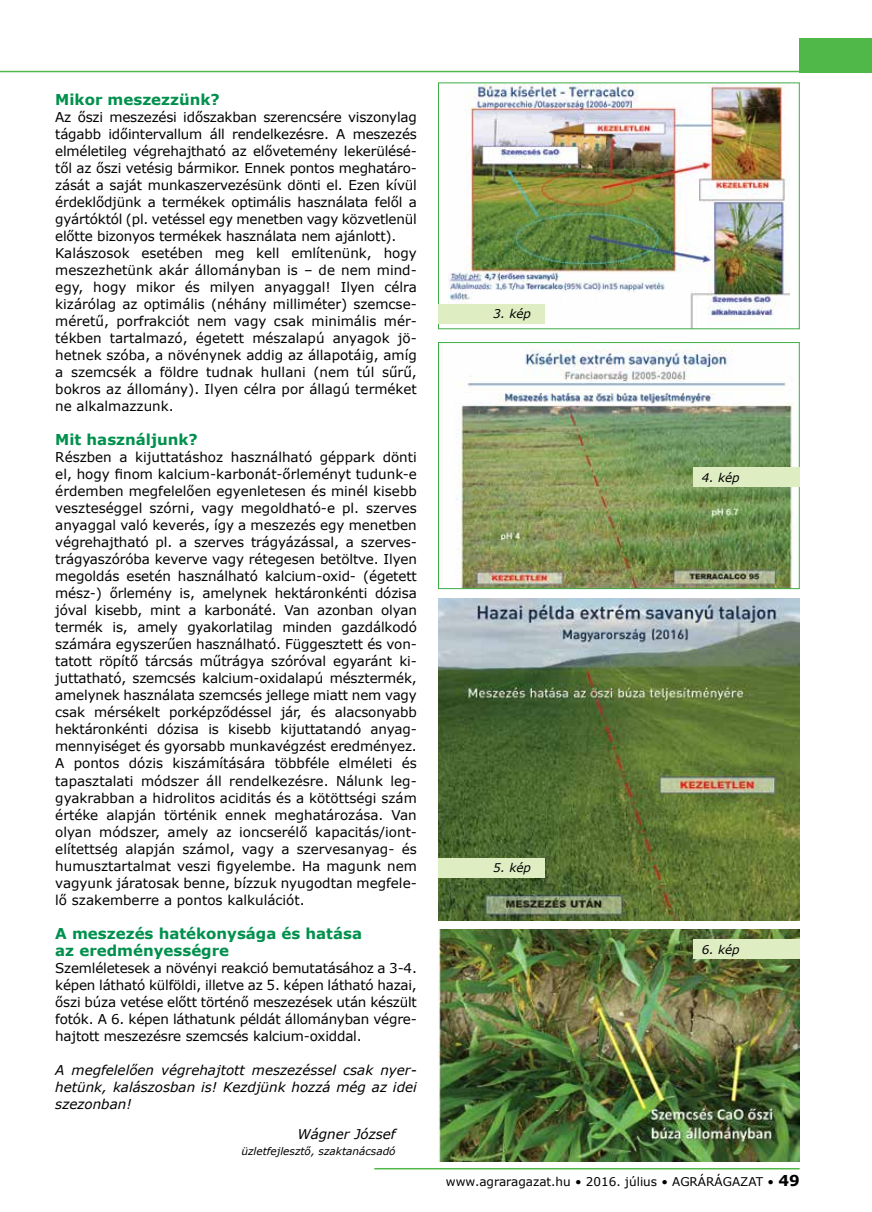
<style>
.page{position:relative;width:872px;height:1212px;background:#fff}
.page>*{position:absolute;margin:0;border:0;box-sizing:border-box;transform-origin:0 0}
.t1{font:700 15px/17px "Verdana";color:#00904d}
.t2{font:13.5px/17px "Verdana";letter-spacing:-.015em;color:#000;text-align:justify}
.t3{font:italic 13.5px/17px "Verdana";color:#000;text-align:justify}
.t4{font:12px "Verdana";color:#000}
.t5{font:italic 12px "Verdana";color:#000}
.t6{font:italic 10.5px "Verdana";color:#000}
.s1{font-weight:700;font-size:15px}
</style>
<div class="page">
<hr style="left:0;top:71px;width:872px;height:1px;background:#50b848">
<div style="left:799px;top:38px;width:73px;height:34px;background:#50b848"></div>
<hr style="left:374px;top:1168px;width:425px;height:1px;background:#50b848">
<img style="left:449px;top:84px;width:340px;height:243px">
<div style="left:438px;top:82px;width:361px;height:247px;border:1px solid #41ad49"></div>
<img style="left:455px;top:349px;width:342px;height:238px">
<div style="left:438px;top:342px;width:361px;height:247px;border:1px solid #41ad49"></div>
<img style="left:438px;top:598px;width:361px;height:322px">
<img style="left:438px;top:929px;width:361px;height:232px">
<div style="left:693px;top:939px;width:106px;height:20px;background:#dfedc3"></div>
<div style="left:438px;top:858px;width:106px;height:19px;background:#dfedc3"></div>
<div style="left:693px;top:468px;width:106px;height:19px;background:#dfedc3"></div>
<div style="left:438px;top:304px;width:106px;height:19px;background:#dfedc3"></div>
<p class="t1" style="left:55px;top:91px;width:166px">Mikor meszezzünk?</p>
<p class="t2" style="left:55px;top:109px;width:363px;text-align:left">Az őszi meszezési időszakban szerencsére viszonylag tágabb időintervallum áll rendelkezésre. A meszezés elméletileg végrehajtható az elővetemény lekerülésé&shy;től az őszi vetésig bármikor. Ennek pontos meghatáro&shy;zását a saját munkaszervezésünk dönti el. Ezen kívül érdeklődjünk a termékek optimális használata felől a gyártóktól (pl. vetéssel egy menetben vagy közvetlenül előtte bizonyos termékek használata nem ajánlott).<br>Kalászosok esetében meg kell említenünk, hogy meszezhetünk akár állományban is – de nem mind&shy;egy, hogy mikor és milyen anyaggal! Ilyen célra kizárólag az optimális (néhány milliméter) szemcse&shy;méretű, porfrakciót nem vagy csak minimális mér&shy;tékben tartalmazó, égetett mészalapú anyagok jö&shy;hetnek szóba, a növénynek addig az állapotáig, amíg a szemcsék a földre tudnak hullani (nem túl sűrű, bokros az állomány). Ilyen célra por állagú terméket ne alkalmazzunk.</p>
<p class="t1" style="left:55px;top:431px;width:144px">Mit használjunk?</p>
<p class="t2" style="left:55px;top:449px;width:363px">Részben a kijuttatáshoz használható géppark dönti el, hogy finom kalcium-karbonát-őrleményt tudunk-e érdemben megfelelően egyenletesen és minél kisebb veszteséggel szórni, vagy megoldható-e pl. szerves anyaggal való keverés, így a meszezés egy menetben végrehajtható pl. a szerves trágyázással, a szerves&shy;trágyaszóróba keverve vagy rétegesen betöltve. Ilyen megoldás esetén használható kalcium-oxid- (égetett mész-) őrlemény is, amelynek hektáronkénti dózisa jóval kisebb, mint a karbonáté. Van azonban olyan termék is, amely gyakorlatilag minden gazdálkodó számára egyszerűen használható. Függesztett és von&shy;tatott röpítő tárcsás műtrágya szóróval egyaránt ki&shy;juttatható, szemcsés kalcium-oxidalapú mésztermék, amelynek használata szemcsés jellege miatt nem vagy csak mérsékelt porképződéssel jár, és alacsonyabb hektáronkénti dózisa is kisebb kijuttatandó anyag&shy;mennyiséget és gyorsabb munkavégzést eredményez.<br>A pontos dózis kiszámítására többféle elméleti és tapasztalati módszer áll rendelkezésre. Nálunk leg&shy;gyakrabban a hidrolitos aciditás és a kötöttségi szám értéke alapján történik ennek meghatározása. Van olyan módszer, amely az ioncserélő kapacitás/iont&shy;elítettség alapján számol, vagy a szervesanyag- és humusztartalmat veszi figyelembe. Ha magunk nem vagyunk járatosak benne, bízzuk nyugodtan megfele&shy;lő szakemberre a pontos kalkulációt.</p>
<p class="t1" style="left:55px;top:924px;width:308px">A meszezés hatékonysága és hatása az eredményességre</p>
<p class="t2" style="left:55px;top:959px;width:363px">Szemléletesek a növényi reakció bemutatásához a 3-4. képen látható külföldi, illetve az 5. képen látható hazai, őszi búza vetése előtt történő meszezések után készült fotók. A 6. képen láthatunk példát állományban végre&shy;hajtott meszezésre szemcsés kalcium-oxiddal.</p>
<p class="t3" style="left:55px;top:1061px;width:363px">A megfelelően végrehajtott meszezéssel csak nyer&shy;hetünk, kalászosban is! Kezdjünk hozzá még az idei szezonban!</p>
<p class="t3" style="left:297px;top:1125px;width:100px">Wágner József</p>
<p class="t6" style="left:241px;top:1144px;width:156px">üzletfejlesztő, szaktanácsadó</p>
<p class="t5" style="left:493px;top:306px;width:39px">3. kép</p>
<p class="t5" style="left:493px;top:859px;width:39px">5. kép</p>
<p class="t5" style="left:702px;top:469px;width:39px">4. kép</p>
<p class="t5" style="left:702px;top:941px;width:39px">6. kép</p>
<p class="t4" style="left:446px;top:1174px;width:355px">www.agraragazat.hu • 2016. július • AGRÁRÁGAZAT • <span class="s1">49</span></p>
</div>
